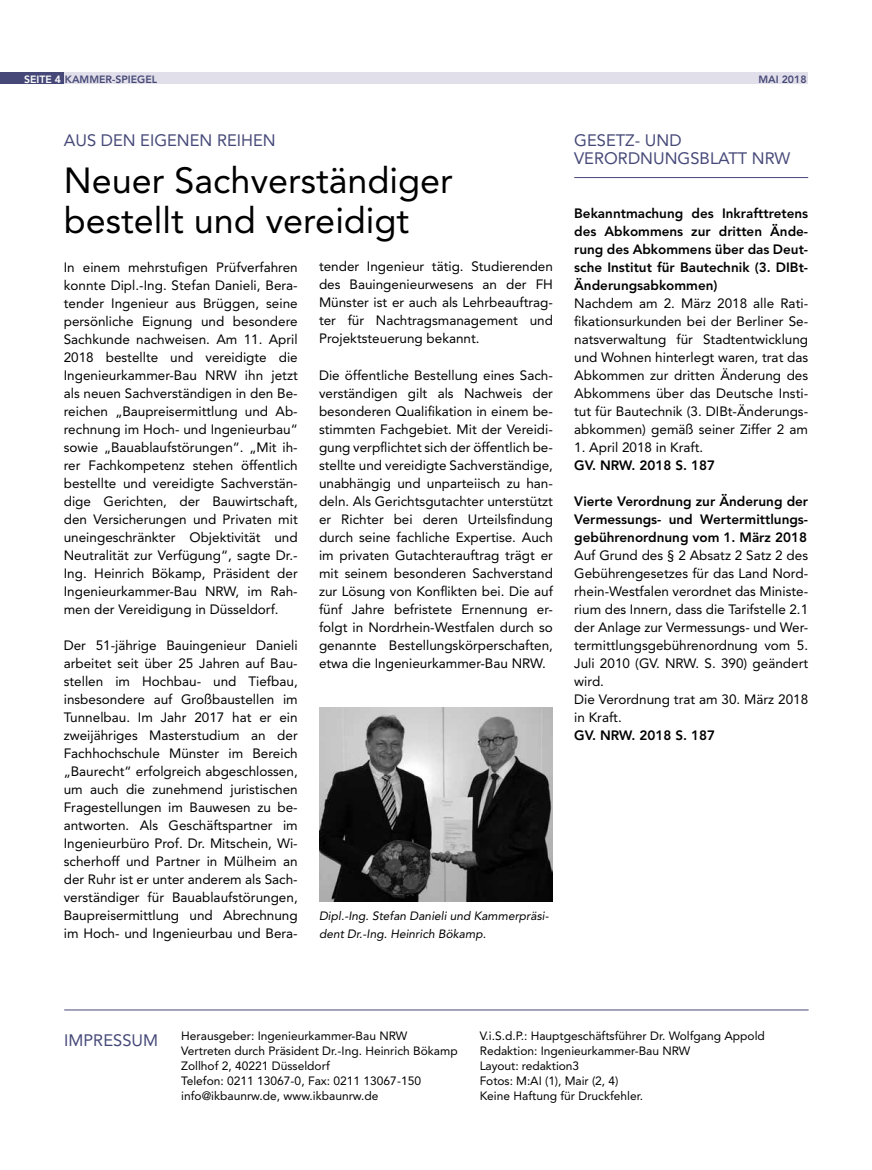
<style>
.page{position:relative;width:872px;height:1170px;background:#fff}
.page>*{position:absolute;margin:0;border:0;box-sizing:border-box;transform-origin:0 0}
.t1{font:36px/40.5px "Avenir LT Std";color:#000}
.t2{font:16.5px/18px "Avenir LT Std";color:#464978}
.t3{font:13.5px/18px "Avenir LT Std";color:#000;text-align:justify}
.t4{font:800 13.5px/18px "Avenir LT Std";color:#000;text-align:justify}
.t5{font:12px/15px "Avenir LT Std";color:#000}
.t6{font:italic 12px/18px "Avenir LT Std";color:#000}
.t7{font:800 10.5px "Avenir LT Std";color:#464978}
.s1{color:#fff}
</style>
<div class="page">
<div style="left:62px;top:73px;width:745px;height:11px;background:#e1dfe9"></div>
<div style="left:0;top:73px;width:63px;height:11px;background:#464978"></div>
<hr style="left:64px;top:1009px;width:744px;height:1px;background:#464978">
<img style="left:319px;top:707px;width:234px;height:194px">
<hr style="left:574px;top:177px;width:234px;height:1px;background:#464978">
<p class="t7" style="left:24px;top:73px;width:134px"><span class="s1">SEITE 4</span> KAMMER-SPIEGEL</p>
<p class="t7" style="left:758px;top:73px;width:50px">MAI 2018</p>
<p class="t2" style="left:64px;top:131px;width:213px">AUS DEN EIGENEN REIHEN</p>
<h1 class="t1" style="left:64px;top:160px;width:390px">Neuer Sachverständiger bestellt und vereidigt</h1>
<p class="t3" style="left:64px;top:258px;width:235px">In einem mehrstufigen Prüfverfahren konnte Dipl.-Ing. Stefan Danieli, Bera&shy;tender Ingenieur aus Brüggen, seine persönliche Eignung und besondere Sachkunde nachweisen. Am 11. April 2018 bestellte und vereidigte die Ingenieurkammer-Bau NRW ihn jetzt als neuen Sachverständigen in den Be&shy;reichen „Baupreisermittlung und Ab&shy;rechnung im Hoch- und Ingenieurbau“ sowie „Bauablaufstörungen“. „Mit ih&shy;rer Fachkompetenz stehen öffentlich bestellte und vereidigte Sachverstän&shy;dige Gerichten, der Bauwirtschaft, den Versicherungen und Privaten mit uneingeschränkter Objektivität und Neutralität zur Verfügung“, sagte Dr.- Ing. Heinrich Bökamp, Präsident der Ingenieurkammer-Bau NRW, im Rah&shy;men der Vereidigung in Düsseldorf.</p>
<p class="t3" style="left:64px;top:636px;width:235px">Der 51-jährige Bauingenieur Danieli arbeitet seit über 25 Jahren auf Bau&shy;stellen im Hochbau- und Tiefbau, insbesondere auf Großbaustellen im Tunnelbau. Im Jahr 2017 hat er ein zweijähriges Masterstudium an der Fachhochschule Münster im Bereich „Baurecht“ erfolgreich abgeschlossen, um auch die zunehmend juristischen Fragestellungen im Bauwesen zu be&shy;antworten. Als Geschäftspartner im Ingenieurbüro Prof. Dr. Mitschein, Wi&shy;scherhoff und Partner in Mülheim an der Ruhr ist er unter anderem als Sach&shy;verständiger für Bauablaufstörungen, Baupreisermittlung und Abrechnung im Hoch- und Ingenieurbau und Bera-</p>
<p class="t3" style="left:319px;top:258px;width:235px">tender Ingenieur tätig. Studierenden des Bauingenieurwesens an der FH Münster ist er auch als Lehrbeauftrag&shy;ter für Nachtragsmanagement und Projektsteuerung bekannt.</p>
<p class="t3" style="left:319px;top:366px;width:235px">Die öffentliche Bestellung eines Sach&shy;verständigen gilt als Nachweis der besonderen Qualifikation in einem be&shy;stimmten Fachgebiet. Mit der Vereidi&shy;gung verpflichtet sich der öffentlich be&shy;stellte und vereidigte Sachverständige, unabhängig und unparteiisch zu han&shy;deln. Als Gerichtsgutachter unterstützt er Richter bei deren Urteilsfindung durch seine fachliche Expertise. Auch im privaten Gutachterauftrag trägt er mit seinem besonderen Sachverstand zur Lösung von Konflikten bei. Die auf fünf Jahre befristete Ernennung er&shy;folgt in Nordrhein-Westfalen durch so genannte Bestellungskörperschaften, etwa die Ingenieurkammer-Bau NRW.</p>
<p class="t6" style="left:319px;top:907px;width:231px">Dipl.-Ing. Stefan Danieli und Kammerpräsi&shy;dent Dr.-Ing. Heinrich Bökamp.</p>
<p class="t2" style="left:574px;top:131px;width:218px">GESETZ- UND<br>VERORDNUNGSBLATT NRW</p>
<p class="t4" style="left:574px;top:204px;width:235px">Bekanntmachung des Inkrafttretens des Abkommens zur dritten Ände&shy;rung des Abkommens über das Deut&shy;sche Institut für Bautechnik (3. DIBt-Änderungsabkommen)</p>
<p class="t3" style="left:574px;top:294px;width:235px">Nachdem am 2. März 2018 alle Rati&shy;fikationsurkunden bei der Berliner Se&shy;natsverwaltung für Stadtentwicklung und Wohnen hinterlegt waren, trat das Abkommen zur dritten Änderung des Abkommens über das Deutsche Insti&shy;tut für Bautechnik (3. DIBt-Änderungs&shy;abkommen) gemäß seiner Ziffer 2 am</p>
<p class="t3" style="left:574px;top:438px;width:131px">1. April 2018 in Kraft.</p>
<p class="t4" style="left:574px;top:456px;width:142px">GV. NRW. 2018 S. 187</p>
<p class="t4" style="left:574px;top:492px;width:235px">Vierte Verordnung zur Änderung der Vermessungs- und Wertermittlungs&shy;gebührenordnung vom 1. März 2018</p>
<p class="t3" style="left:574px;top:546px;width:235px;text-align:left">Auf Grund des § 2 Absatz 2 Satz 2 des<br>Gebührengesetzes für das Land Nord&shy;rhein-Westfalen verordnet das Ministe&shy;rium des Innern, dass die Tarifstelle 2.1 der Anlage zur Vermessungs- und Wer&shy;termittlungsgebührenordnung vom 5.<br>Juli 2010 (GV. NRW. S. 390) geändert wird.<br>Die Verordnung trat am 30. März 2018 in Kraft.</p>
<p class="t4" style="left:574px;top:726px;width:142px">GV. NRW. 2018 S. 187</p>
<p class="t2" style="left:64px;top:1031px;width:95px">IMPRESSUM</p>
<p class="t5" style="left:181px;top:1028px;width:278px">Herausgeber: Ingenieurkammer-Bau NRW Vertreten durch Präsident Dr.-Ing. Heinrich Bökamp Zollhof 2, 40221 Düsseldorf<br>Telefon: 0211 13067-0, Fax: 0211 13067-150 info@ikbaunrw.de, www.ikbaunrw.de</p>
<p class="t5" style="left:480px;top:1028px;width:287px">V.i.S.d.P.: Hauptgeschäftsführer Dr. Wolfgang Appold Redaktion: Ingenieurkammer-Bau NRW<br>Layout: redaktion3<br>Fotos: M:AI (1), Mair (2, 4)<br>Keine Haftung für Druckfehler.</p>
</div>
